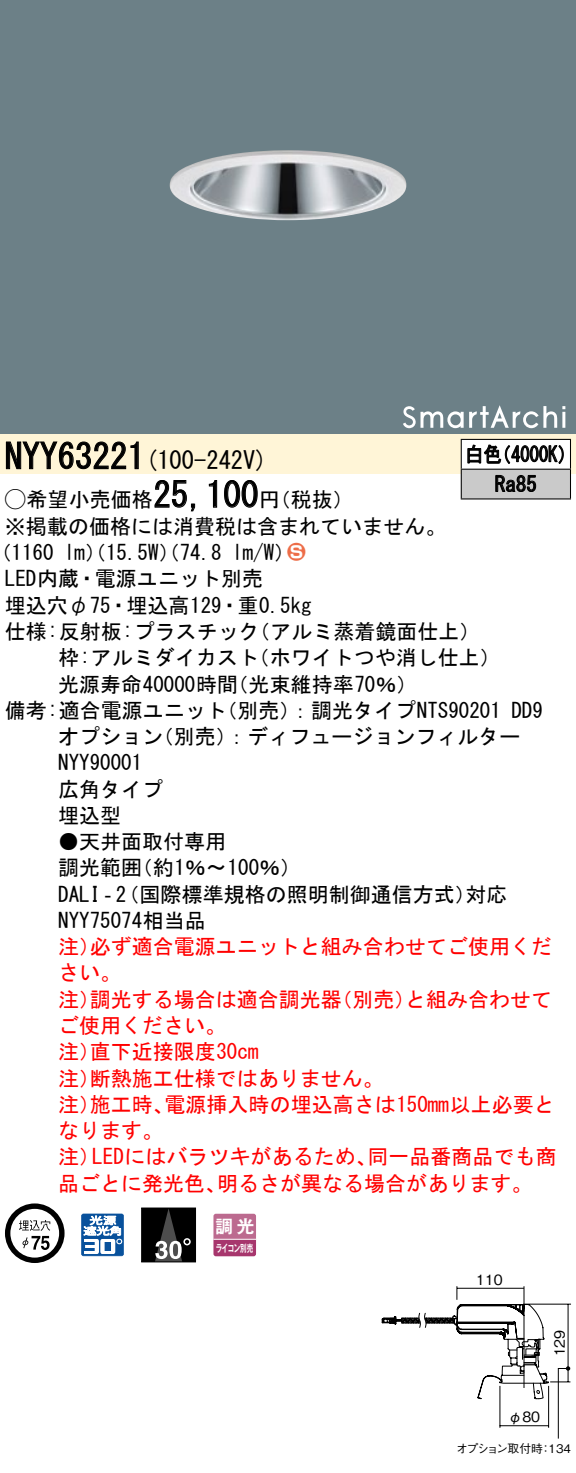
<style>
.page{position:relative;width:576px;height:1473px;background:#fff}
.page>*{position:absolute;margin:0;border:0;box-sizing:border-box;transform-origin:0 0}
.t1{font:35px "MS Gothic";color:#000}
.t2{font:24.5px "MS Gothic";color:#000}
.t3{font:21px/26.2px "MS Gothic";color:#000}
.t4{font:21px/26.2px "MS Gothic";color:#f00}
.t5{font:21px/29.8px "MS Gothic";color:#000;scale:.88 1}
.t6{font:21px "Ford Classification 1";color:#ed6d48}
.t7{font:17.5px "Gothic MB101 Pro De Bold 90 pv RKSJ H";color:#fff}
.t8{font:14px "Gothic BBB Pro Medium 90 pv RKSJ H";color:#000}
.t9{font:11.9px "Gothic BBB Pro Medium 90 pv RKSJ H";letter-spacing:-.095em;color:#000}
.t10{font:11.9px "Gothic BBB Pro Medium 90 pv RKSJ H";letter-spacing:-.05em;color:#000}
.t11{font:10.15px "Gothic MB101 Pro De Bold 90 pv RKSJ H";letter-spacing:-.05em;color:#fff;scale:.65 1}
.s1{font-family:"Ford Classification 1"}
.s2{color:#fff}
</style>
<div class="page">
<div style="left:0;top:0;width:575px;height:404px;background:#6c8087"></div>
<img style="left:169px;top:150px;width:237px;height:70px">
<div style="left:0;top:404px;width:575px;height:30px;background:#6c8087"></div>
<svg style="left:403px;top:406px;width:60px;height:22px"></svg>
<svg style="left:469px;top:405px;width:96px;height:23px"></svg>
<div style="left:0;top:434px;width:575px;height:40px;background:#fff5d7"></div>
<svg style="left:6px;top:441px;width:133px;height:28px"></svg>
<svg style="left:154px;top:480px;width:42px;height:32px"></svg>
<svg style="left:208px;top:480px;width:9px;height:28px"></svg>
<svg style="left:224px;top:480px;width:34px;height:28px"></svg>
<svg style="left:5px;top:1203px;width:59px;height:59px"></svg>
<svg style="left:81px;top:1213px;width:43px;height:42px"></svg>
<div style="left:141px;top:1207px;width:54px;height:54px;background:#000"></div>
<svg style="left:155px;top:1209px;width:34px;height:51px"></svg>
<div style="left:141px;top:1207px;width:55px;height:55px;border:1px solid #000"></div>
<svg style="left:213px;top:1213px;width:43px;height:43px;background:#b75d87"></svg>
<hr style="left:213px;top:1238px;width:43px;height:1px;background:#fff">
<div style="left:461px;top:439px;width:109px;height:30px;background:#fff"></div>
<div style="left:461px;top:469px;width:109px;height:30px;background:#cacaca"></div>
<hr style="left:460px;top:439px;width:110px;height:1px;background:#000">
<hr style="left:569px;top:440px;width:2px;height:28px;background:#000">
<hr style="left:460px;top:468px;width:110px;height:2px;background:#000">
<svg style="left:460px;top:440px;width:1px;height:58px"></svg>
<hr style="left:569px;top:469px;width:2px;height:29px;background:#000">
<hr style="left:460px;top:498px;width:110px;height:1px;background:#000">
<svg style="left:467px;top:444px;width:96px;height:20px"></svg>
<svg style="left:495px;top:475px;width:41px;height:17px"></svg>
<svg style="left:381px;top:1286px;width:189px;height:153px"></svg>
<h1 class="t1" style="left:5px;top:439px;width:142px">NYY63221</h1>
<p class="t5" style="left:494px;top:439px;width:49px;text-indent:-30px">白色<br>Ra85</p>
<p class="t5" style="left:492px;top:439px;width:96px">（4000 (K</p>
<p class="t2" style="left:145px;top:448px;width:124px">(100-242 (V</p>
<h1 class="t1" style="left:153px;top:477px;width:106px">25,100</h1>
<p class="t3" style="left:5px;top:486px;width:442px"><span class="s1">A</span>希望小売価格<br>※掲載の価格には消費税は含まれていません。</p>
<p class="t6" style="left:287px;top:541px;width:19px">2<span class="s2">3</span></p>
<p class="t3" style="left:259px;top:486px;width:96px">（円税抜(</p>
<p class="t3" style="left:232px;top:539px;width:64px">l m (W/</p>
<p class="t3" style="left:-9px;top:539px;width:65px">（1160</p>
<p class="t3" style="left:5px;top:565px;width:259px">LED内蔵・電源ユニット別売</p>
<p class="t3" style="left:5px;top:592px;width:308px">埋込穴φ75・埋込高129・重0.5kg</p>
<p class="t3" style="left:249px;top:618px;width:233px">（アルミ蒸着鏡面仕上(</p>
<p class="t3" style="left:64px;top:539px;width:159px">lm）（15.5 ）（W 74.8</p>
<p class="t3" style="left:248px;top:618px;width:253px;text-indent:-243px">仕様:反射板:プラスチック<br>（ホワイトつや消し仕上(</p>
<p class="t3" style="left:227px;top:644px;width:191px;text-indent:-169px">枠:アルミダイカスト<br>（光束維持率70％(</p>
<p class="t3" style="left:58px;top:670px;width:181px">光源寿命40000時間</p>
<p class="t3" style="left:216px;top:697px;width:286px">（別売：）調光タイプNTS90201</p>
<p class="t3" style="left:153px;top:697px;width:369px;text-indent:-148px">備考:適合電源ユニット<br>（別売：）ディフュージョンフィルター</p>
<p class="t3" style="left:511px;top:697px;width:33px">DD9</p>
<p class="t3" style="left:58px;top:723px;width:106px">オプション<br>NYY90001広角タイプ埋込型</p>
<p class="t3" style="left:132px;top:828px;width:171px;text-indent:-74px">●天井面取付専用<br>（約1％〜100％(</p>
<p class="t3" style="left:58px;top:854px;width:85px">調光範囲</p>
<p class="t3" style="left:58px;top:880px;width:419px">DALI‐（2 国際標準規格の照明制御通信方式）<br>NYY75074相当品</p>
<p class="t4" style="left:90px;top:933px;width:463px">必ず適合電源ユニットと組み合わせてご使用くだ</p>
<p class="t3" style="left:465px;top:880px;width:43px">対応</p>
<p class="t4" style="left:58px;top:933px;width:64px">注）さい。</p>
<p class="t4" style="left:90px;top:985px;width:253px">調光する場合は適合調光器</p>
<p class="t4" style="left:331px;top:985px;width:85px">（別売）</p>
<p class="t4" style="left:405px;top:985px;width:148px">と組み合わせて</p>
<p class="t4" style="left:58px;top:985px;width:43px">注）</p>
<p class="t4" style="left:58px;top:1012px;width:169px">ご使用ください。</p>
<p class="t4" style="left:90px;top:1038px;width:170px">直下近接限度30cm</p>
<p class="t4" style="left:90px;top:1038px;width:295px;text-indent:-32px">注）<br>断熱施工仕様ではありません。</p>
<p class="t4" style="left:58px;top:1064px;width:43px">注）</p>
<p class="t4" style="left:164px;top:1090px;width:391px">電源挿入時の埋込高さは150mm以上必要と</p>
<p class="t4" style="left:90px;top:1090px;width:85px">施工時、</p>
<p class="t4" style="left:58px;top:1090px;width:106px">注）<br>なります。</p>
<p class="t4" style="left:92px;top:1143px;width:286px">LEDにはバラツキがあるため、</p>
<p class="t4" style="left:367px;top:1143px;width:190px">同一品番商品でも商</p>
<p class="t4" style="left:58px;top:1143px;width:43px">注）</p>
<p class="t4" style="left:58px;top:1169px;width:169px">品ごとに発光色、</p>
<p class="t4" style="left:217px;top:1169px;width:317px">明るさが異なる場合があります。</p>
<p class="t7" style="left:215px;top:1211px;width:41px">調光</p>
<p class="t11" style="left:216px;top:1239px;width:59px">ライコン別売</p>
<p class="t8" style="left:476px;top:1268px;width:28px">110</p>
<p class="t8" style="left:548px;top:1356px;width:28px;rotate:-90deg">129</p>
<p class="t8" style="left:508px;top:1405px;width:33px">φ80</p>
<p class="t9" style="left:456px;top:1438px;width:88px">オプション取付時</p>
<p class="t10" style="left:539px;top:1438px;width:33px">：134</p>
</div>
